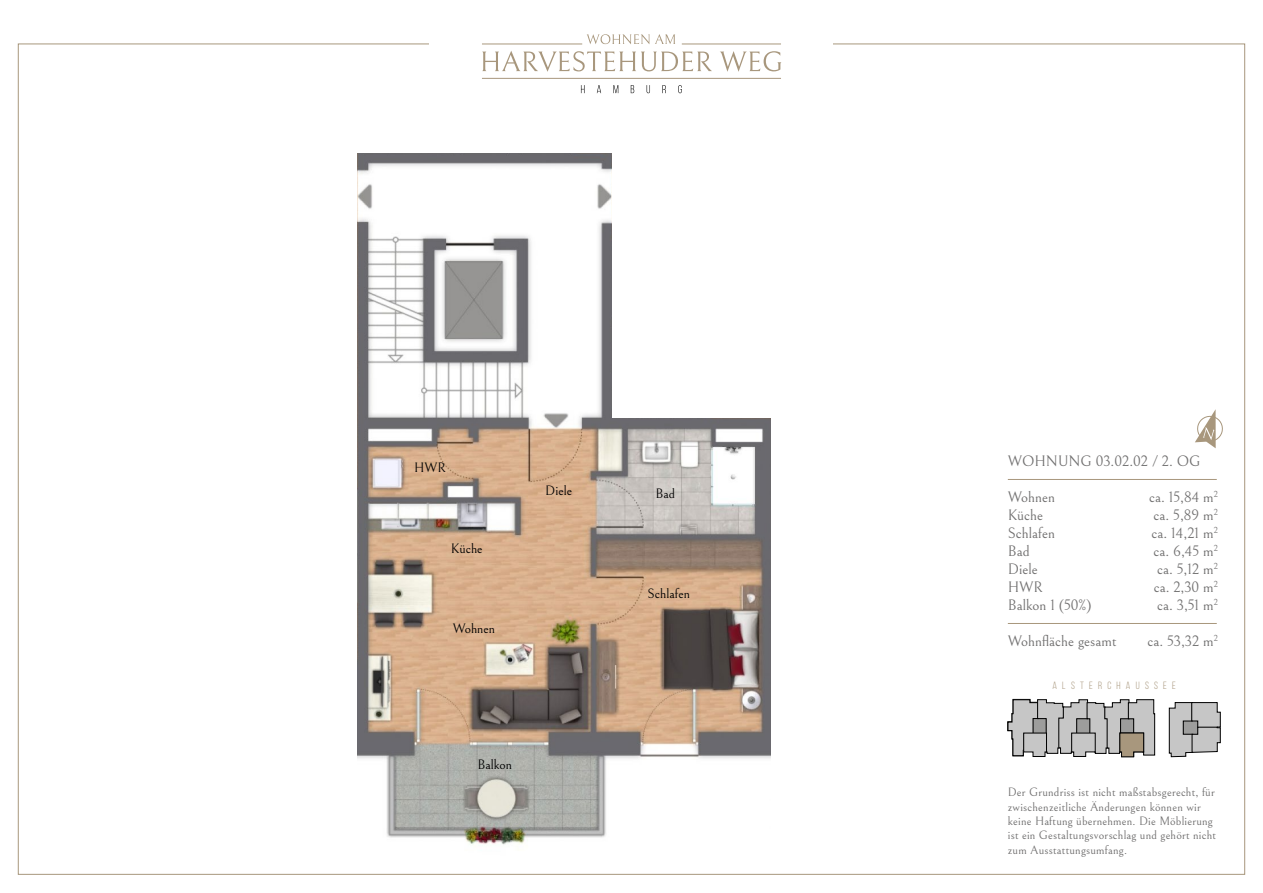
<style>
.page{position:relative;width:1263px;height:893px;background:#fff}
.page>*{position:absolute;margin:0;border:0;box-sizing:border-box;transform-origin:0 0}
.t1{font:15px "Bellefair";color:#706f6f}
.t2{font:13.5px "Bellefair";color:#000}
.t3{font:12px/14.4px "Bellefair";letter-spacing:.015em;color:#706f6f}
.t4{font:10.5px "Bebas Neue";letter-spacing:.5em;color:#a8977d}
</style>
<div class="page">
<img style="left:357px;top:153px;width:413px;height:692px">
<div style="left:612px;top:124px;width:198px;height:294px;background:#fff"></div>
<svg style="left:587px;top:34px;width:88px;height:10px"></svg>
<svg style="left:482px;top:51px;width:230px;height:21px"></svg>
<svg style="left:720px;top:51px;width:62px;height:21px"></svg>
<svg style="left:581px;top:85px;width:3px;height:8px"></svg>
<svg style="left:597px;top:85px;width:4px;height:8px"></svg>
<svg style="left:613px;top:85px;width:5px;height:8px"></svg>
<svg style="left:631px;top:85px;width:3px;height:8px"></svg>
<svg style="left:647px;top:85px;width:3px;height:8px"></svg>
<svg style="left:662px;top:85px;width:4px;height:8px"></svg>
<svg style="left:678px;top:85px;width:4px;height:8px"></svg>
<hr style="left:482px;top:44px;width:100px;height:1px;background:#a8977d">
<hr style="left:682px;top:44px;width:99px;height:1px;background:#a8977d">
<hr style="left:482px;top:78px;width:299px;height:1px;background:#a8977d">
<svg style="left:1169px;top:702px;width:51px;height:55px;background:#b3b3b3"></svg>
<svg style="left:1195px;top:409px;width:28px;height:39px"></svg>
<hr style="left:1008px;top:479px;width:209px;height:1px;background:#a8977d">
<hr style="left:1008px;top:623px;width:209px;height:1px;background:#a8977d">
<svg style="left:1007px;top:699px;width:148px;height:59px;background:#b1b1af"></svg>
<p class="t2" style="left:414px;top:460px;width:33px">HWR</p>
<p class="t2" style="left:451px;top:541px;width:33px">Küche</p>
<p class="t2" style="left:453px;top:621px;width:44px">Wohnen</p>
<p class="t2" style="left:545px;top:483px;width:28px">Diele</p>
<p class="t2" style="left:477px;top:757px;width:36px">Balkon</p>
<p class="t2" style="left:655px;top:486px;width:21px">Bad</p>
<p class="t2" style="left:648px;top:586px;width:44px">Schlafen</p>
<p class="t1" style="left:1008px;top:453px;width:194px">WOHNUNG 03.02.02 / 2. OG</p>
<p class="t1" style="left:1008px;top:489px;width:49px">Wohnen</p>
<p class="t1" style="left:1149px;top:489px;width:70px">ca. 15,84 m<sup>2</sup></p>
<p class="t1" style="left:1008px;top:507px;width:37px">Küche</p>
<p class="t1" style="left:1153px;top:507px;width:66px">ca. 5,89 m<sup>2</sup></p>
<p class="t1" style="left:1008px;top:525px;width:49px">Schlafen</p>
<p class="t1" style="left:1151px;top:525px;width:68px">ca. 14,21 m<sup>2</sup></p>
<p class="t1" style="left:1008px;top:543px;width:23px">Bad</p>
<p class="t1" style="left:1153px;top:543px;width:66px">ca. 6,45 m<sup>2</sup></p>
<p class="t1" style="left:1008px;top:561px;width:31px">Diele</p>
<p class="t1" style="left:1157px;top:561px;width:62px">ca. 5,12 m<sup>2</sup></p>
<p class="t1" style="left:1008px;top:579px;width:37px">HWR</p>
<p class="t1" style="left:1154px;top:579px;width:66px">ca. 2,30 m<sup>2</sup></p>
<p class="t1" style="left:1008px;top:597px;width:85px">Balkon 1 (50%)</p>
<p class="t1" style="left:1157px;top:597px;width:62px">ca. 3,51 m<sup>2</sup></p>
<p class="t1" style="left:1008px;top:633px;width:110px">Wohnfläche gesamt</p>
<p class="t1" style="left:1147px;top:633px;width:72px">ca. 53,32 m<sup>2</sup></p>
<p class="t4" style="left:1052px;top:680px;width:125px">ALSTERCHAUSSEE</p>
<p class="t3" style="left:1008px;top:785px;width:210px">Der Grundriss ist nicht maßstabsgerecht, für zwischenzeitliche Änderungen können wir keine Haftung übernehmen. Die Möblierung ist ein Gestaltungsvorschlag und gehört nicht zum Ausstattungsumfang.</p>
</div>
